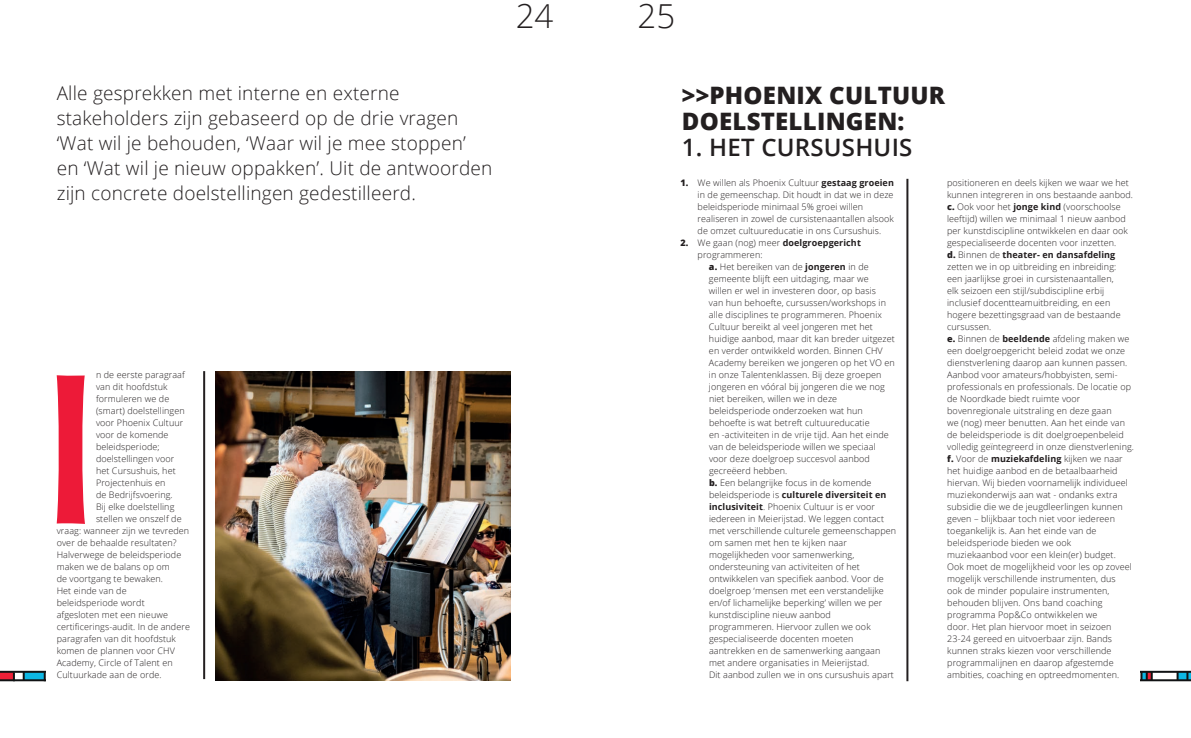
<style>
.page{position:relative;width:1191px;height:738px;background:#fff}
.page>*{position:absolute;margin:0;border:0;box-sizing:border-box;transform-origin:0 0}
.t1{font:217.1px "Las Vegas OT Jackpot";color:#ed1a38}
.t2{font:300 33px "Open Sans";color:#231f20}
.t3{font:800 24px/26px "Open Sans";letter-spacing:.01em;color:#231f20}
.t4{font:600 24px "Open Sans";letter-spacing:.01em;color:#231f20}
.t5{font:300 19px/25px "Open Sans";letter-spacing:.01em;color:#231f20}
.t6{font:300 9px/12px "Open Sans";letter-spacing:.01em;color:#231f20}
.s1{font-weight:800}
.s2{font-weight:700}
</style>
<div class="page">
<hr style="left:203px;top:371px;width:2px;height:307px;background:#231f20">
<img style="left:215px;top:371px;width:295px;height:309px">
<hr style="left:906px;top:179px;width:2px;height:501px;background:#231f20">
<svg style="left:15px;top:672px;width:8px;height:6px"></svg>
<svg style="left:25px;top:672px;width:19px;height:6px"></svg>
<svg style="left:0;top:672px;width:13px;height:6px"></svg>
<svg style="left:13px;top:672px;width:2px;height:6px"></svg>
<svg style="left:23px;top:672px;width:2px;height:6px"></svg>
<hr style="left:0;top:678px;width:45px;height:2px;background:#111314">
<hr style="left:0;top:670px;width:45px;height:2px;background:#111314">
<svg style="left:1152px;top:672px;width:24px;height:6px"></svg>
<svg style="left:1178px;top:672px;width:13px;height:6px"></svg>
<svg style="left:1186px;top:672px;width:2px;height:6px"></svg>
<hr style="left:1140px;top:678px;width:51px;height:2px;background:#111314">
<svg style="left:1140px;top:672px;width:12px;height:8px"></svg>
<svg style="left:1176px;top:672px;width:2px;height:8px"></svg>
<hr style="left:1140px;top:670px;width:51px;height:2px;background:#111314">
<h3 class="t5" style="left:57px;top:80px;width:437px">Alle gesprekken met interne en externe stakeholders zijn gebaseerd op de drie vragen ‘Wat wil je behouden, ‘Waar wil je mee stoppen’ en ‘Wat wil je nieuw oppakken’. Uit de antwoorden zijn concrete doelstellingen gedestilleerd.</h3>
<h1 class="t1" style="left:50px;top:330px;width:43px">I</h1>
<p class="t6" style="left:96px;top:368px;width:90px">n de eerste paragraaf</p>
<p class="t6" style="left:96px;top:380px;width:73px">van dit hoofdstuk</p>
<p class="t6" style="left:96px;top:392px;width:75px">formuleren we de</p>
<p class="t6" style="left:96px;top:404px;width:90px">(smart) doelstellingen</p>
<p class="t6" style="left:96px;top:416px;width:89px">voor Phoenix Cultuur</p>
<p class="t6" style="left:96px;top:428px;width:74px">voor de komende</p>
<p class="t6" style="left:96px;top:440px;width:65px">beleidsperiode;</p>
<p class="t6" style="left:96px;top:452px;width:80px">doelstellingen voor</p>
<p class="t6" style="left:96px;top:464px;width:81px">het Cursushuis, het</p>
<p class="t6" style="left:96px;top:476px;width:71px">Projectenhuis en</p>
<p class="t6" style="left:96px;top:488px;width:78px">de Bedrijfsvoering.</p>
<p class="t6" style="left:96px;top:500px;width:80px">Bij elke doelstelling</p>
<p class="t6" style="left:96px;top:512px;width:87px">stellen we onszelf de</p>
<p class="t6" style="left:57px;top:524px;width:134px">vraag: wanneer zijn we tevreden</p>
<p class="t6" style="left:57px;top:536px;width:121px">over de behaalde resultaten?</p>
<p class="t6" style="left:57px;top:548px;width:126px">Halverwege de beleidsperiode</p>
<p class="t6" style="left:57px;top:560px;width:115px">maken we de balans op om</p>
<p class="t6" style="left:57px;top:572px;width:108px">de voortgang te bewaken.</p>
<p class="t6" style="left:57px;top:584px;width:71px">Het einde van de</p>
<p class="t6" style="left:57px;top:596px;width:89px">beleidsperiode wordt</p>
<p class="t6" style="left:57px;top:608px;width:113px">afgesloten met een nieuwe</p>
<p class="t6" style="left:57px;top:620px;width:135px">certificerings-audit. In de andere</p>
<p class="t6" style="left:57px;top:632px;width:121px">paragrafen van dit hoofdstuk</p>
<p class="t6" style="left:57px;top:644px;width:120px">komen de plannen voor CHV</p>
<p class="t6" style="left:57px;top:656px;width:117px">Academy, Circle of Talent en</p>
<p class="t6" style="left:57px;top:668px;width:106px">Cultuurkade aan de orde.</p>
<h2 class="t2" style="left:515px;top:-6px;width:39px">24</h2>
<h2 class="t2" style="left:637px;top:-6px;width:39px">25</h2>
<h3 class="t3" style="left:682px;top:80px;width:265px">&gt;&gt;PHOENIX CULTUUR<br>DOELSTELLINGEN:</h3>
<h3 class="t4" style="left:682px;top:130px;width:232px">1. HET CURSUSHUIS</h3>
<p class="t6" style="left:697px;top:176px;width:198px;text-indent:-17px"><span class="s1">1.</span> We willen als Phoenix Cultuur <span class="s2">gestaag groeien </span>in de gemeenschap. Dit houdt in dat we in deze beleidsperiode minimaal 5% groei willen realiseren in zowel de cursistenaantallen alsook de omzet cultuureducatie in ons Cursushuis.</p>
<p class="t6" style="left:697px;top:236px;width:165px;text-indent:-17px"><span class="s1">2.</span> We gaan (nog) meer <span class="s2">doelgroepgericht </span>programmeren:</p>
<p class="t6" style="left:709px;top:260px;width:189px"><span class="s1">a.</span> Het bereiken van de <span class="s2">jongeren</span> in de gemeente blijft een uitdaging, maar we<br>willen er wel in investeren door, op basis<br>van hun behoefte, cursussen/workshops in alle disciplines te programmeren. Phoenix Cultuur bereikt al veel jongeren met het huidige aanbod, maar dit kan breder uitgezet en verder ontwikkeld worden. Binnen CHV Academy bereiken we jongeren op het VO en in onze Talentenklassen. Bij deze groepen jongeren en vóóral bij jongeren die we nog niet bereiken, willen we in deze beleidsperiode onderzoeken wat hun behoefte is wat betreft cultuureducatie<br>en -activiteiten in de vrije tijd. Aan het einde van de beleidsperiode willen we speciaal voor deze doelgroep succesvol aanbod gecreëerd hebben.<br><span class="s1">b.</span> Een belangrijke focus in de komende beleidsperiode is <span class="s2">culturele diversiteit en inclusiviteit</span>. Phoenix Cultuur is er voor iedereen in Meierijstad. We leggen contact met verschillende culturele gemeenschappen om samen met hen te kijken naar mogelijkheden voor samenwerking, ondersteuning van activiteiten of het ontwikkelen van specifiek aanbod. Voor de doelgroep ‘mensen met een verstandelijke en/of lichamelijke beperking’ willen we per kunstdiscipline nieuw aanbod programmeren. Hiervoor zullen we ook gespecialiseerde docenten moeten aantrekken en de samenwerking aangaan met andere organisaties in Meierijstad.<br>Dit aanbod zullen we in ons cursushuis apart</p>
<p class="t6" style="left:947px;top:176px;width:188px">positioneren en deels kijken we waar we het kunnen integreren in ons bestaande aanbod. <span class="s1">c.</span> Ook voor het <span class="s2">jonge kind</span> (voorschoolse leeftijd) willen we minimaal 1 nieuw aanbod per kunstdiscipline ontwikkelen en daar ook gespecialiseerde docenten voor inzetten.<br><span class="s1">d.</span> Binnen de <span class="s2">theater- en dansafdeling </span>zetten we in op uitbreiding en inbreiding:<br>een jaarlijkse groei in cursistenaantallen,<br>elk seizoen een stijl/subdiscipline erbij inclusief docentteamuitbreiding, en een hogere bezettingsgraad van de bestaande cursussen.<br><span class="s1">e.</span> Binnen de <span class="s2">beeldende</span> afdeling maken we een doelgroepgericht beleid zodat we onze dienstverlening daarop aan kunnen passen.<br>Aanbod voor amateurs/hobbyisten, semi&shy;professionals en professionals. De locatie op de Noordkade biedt ruimte voor bovenregionale uitstraling en deze gaan<br>we (nog) meer benutten. Aan het einde van de beleidsperiode is dit doelgroepenbeleid volledig geïntegreerd in onze dienstverlening. <span class="s1">f.</span> Voor de <span class="s2">muziekafdeling</span> kijken we naar het huidige aanbod en de betaalbaarheid hiervan. Wij bieden voornamelijk individueel muziekonderwijs aan wat - ondanks extra subsidie die we de jeugdleerlingen kunnen geven – blijkbaar toch niet voor iedereen toegankelijk is. Aan het einde van de beleidsperiode bieden we ook<br>muziekaanbod voor een klein(er) budget.<br>Ook moet de mogelijkheid voor les op zoveel mogelijk verschillende instrumenten, dus<br>ook de minder populaire instrumenten, behouden blijven. Ons band coaching programma Pop&amp;Co ontwikkelen we<br>door. Het plan hiervoor moet in seizoen 23-24 gereed en uitvoerbaar zijn. Bands kunnen straks kiezen voor verschillende programmalijnen en daarop afgestemde ambities, coaching en optreedmomenten.</p>
</div>
